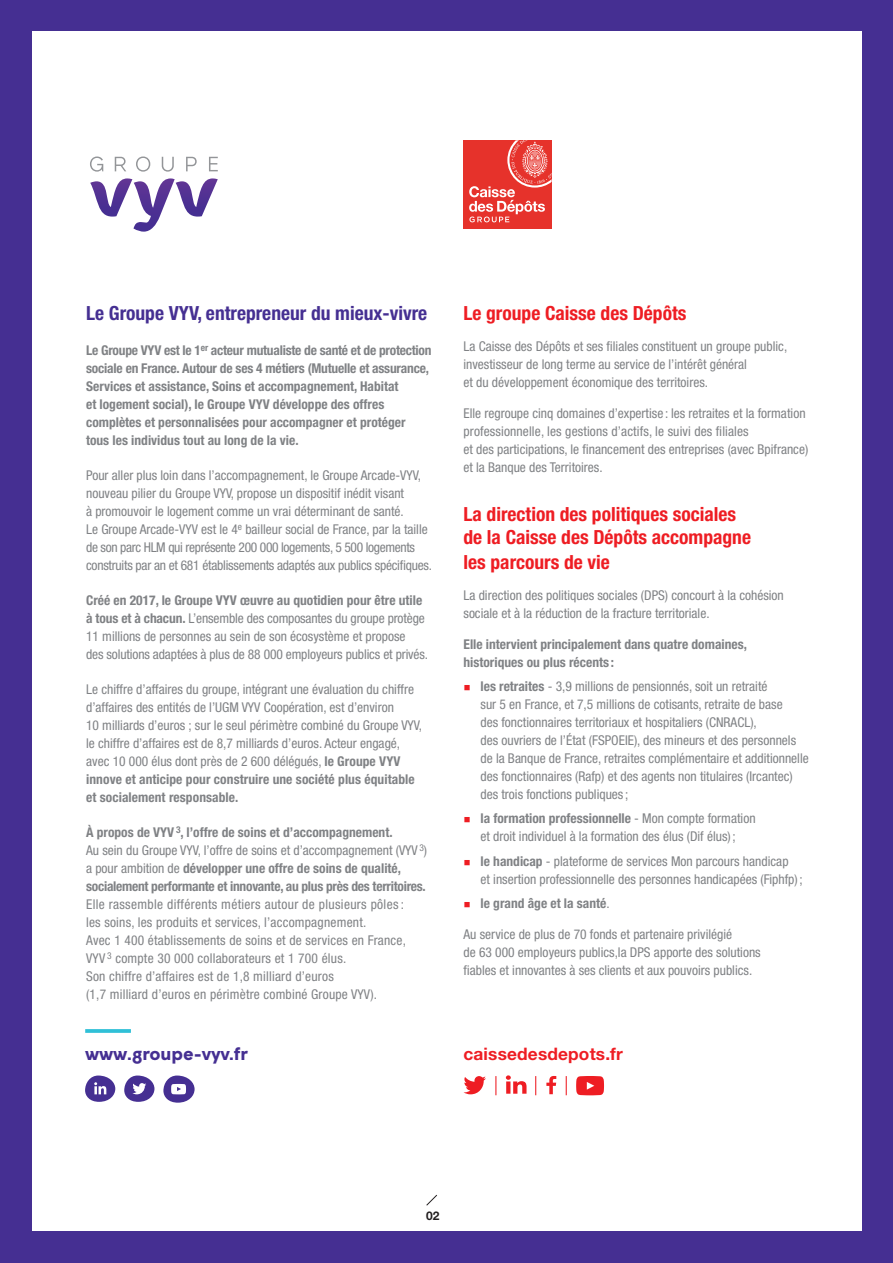
<style>
.page{position:relative;width:893px;height:1263px;background:#452f92}
.page>*{position:absolute;margin:0;border:0;box-sizing:border-box;transform-origin:0 0}
.t1{font:700 condensed 19.5px/23.4px "Helvetica Neue LT Std";color:#ee1d23}
.t2{font:700 condensed 19.5px "Helvetica Neue LT Std";color:#452f92}
.t3{font:700 18px "Wigrum";letter-spacing:-.005em;color:#452f92}
.t4{font:700 17.25px "Helvetica Neue LT Std";letter-spacing:.01em;color:#ee1d23}
.t5{font:condensed 13.5px/18px "Helvetica Neue LT Std";color:#808285}
.t6{font:700 condensed 13.5px/18px "Helvetica Neue LT Std";color:#808285}
.t7{font:700 12px "Helvetica Neue LT Std";color:#231f20}
.s1{font-weight:700}
.s2{font-weight:400}
.s3{font-family:"Wigrum";font-weight:500;font-stretch:normal;color:#ee1d23}
</style>
<div class="page">
<div style="left:32px;top:32px;width:829px;height:1199px;background:#fff"></div>
<svg style="left:90px;top:156px;width:13px;height:16px"></svg>
<svg style="left:115px;top:157px;width:11px;height:14px"></svg>
<svg style="left:136px;top:156px;width:14px;height:16px"></svg>
<svg style="left:162px;top:157px;width:12px;height:15px"></svg>
<svg style="left:186px;top:157px;width:11px;height:14px"></svg>
<svg style="left:209px;top:157px;width:9px;height:14px"></svg>
<svg style="left:90px;top:178px;width:128px;height:54px"></svg>
<svg style="left:85px;top:1075px;width:30px;height:27px"></svg>
<svg style="left:124px;top:1075px;width:30px;height:27px"></svg>
<svg style="left:163px;top:1075px;width:32px;height:28px"></svg>
<div style="left:463px;top:140px;width:89px;height:89px;background:#e6322b"></div>
<svg style="left:469px;top:140px;width:83px;height:82px"></svg>
<svg style="left:546px;top:1076px;width:10px;height:18px"></svg>
<svg style="left:576px;top:1076px;width:28px;height:19px"></svg>
<svg style="left:506px;top:1075px;width:20px;height:19px"></svg>
<svg style="left:463px;top:1076px;width:23px;height:18px"></svg>
<svg style="left:495px;top:1076px;width:1px;height:19px"></svg>
<svg style="left:535px;top:1076px;width:1px;height:19px"></svg>
<svg style="left:566px;top:1076px;width:1px;height:19px"></svg>
<svg style="left:85px;top:1029px;width:46px;height:4px"></svg>
<svg style="left:426px;top:1194px;width:11px;height:12px"></svg>
<h1 class="t2" style="left:86px;top:301px;width:343px">Le Groupe VYV, entrepreneur du mieux-vivre</h1>
<p class="t6" style="left:86px;top:341px;width:347px">Le Groupe VYV est le 1<sup>er</sup> acteur mutualiste de santé et de protection sociale en France. Autour de ses 4 métiers (Mutuelle et assurance, Services et assistance, Soins et accompagnement, Habitat<br>et logement social), le Groupe VYV développe des offres complètes et personnalisées pour accompagner et protéger tous les individus tout au long de la vie.</p>
<p class="t5" style="left:86px;top:466px;width:347px">Pour aller plus loin dans l’accompagnement, le Groupe Arcade-VYV, nouveau pilier du Groupe VYV, propose un dispositif inédit visant<br>à promouvoir le logement comme un vrai déterminant de santé.<br>Le Groupe Arcade-VYV est le 4<sup>e</sup> bailleur social de France, par la taille de son parc HLM qui représente 200 000 logements, 5 500 logements construits par an et 681 établissements adaptés aux publics spécifiques.</p>
<p class="t5" style="left:86px;top:591px;width:343px"><span class="s1">Créé en 2017, le Groupe VYV œuvre au quotidien pour être utile à tous et à chacun.</span> L’ensemble des composantes du groupe protège 11 millions de personnes au sein de son écosystème et propose<br>des solutions adaptées à plus de 88 000 employeurs publics et privés.</p>
<p class="t5" style="left:86px;top:680px;width:337px">Le chiffre d’affaires du groupe, intégrant une évaluation du chiffre d’affaires des entités de l’UGM VYV Coopération, est d’environ<br>10 milliards d’euros ; sur le seul périmètre combiné du Groupe VYV, le chiffre d’affaires est de 8,7 milliards d’euros. Acteur engagé, avec 10 000 élus dont près de 2 600 délégués, <span class="s1">le Groupe VYV innove et anticipe pour construire une société plus équitable et socialement responsable.</span></p>
<p class="t6" style="left:86px;top:823px;width:343px">À propos de VYV <sup>3</sup>, l’offre de soins et d’accompagnement.<br><span class="s2">Au sein du Groupe VYV, l’offre de soins et d’accompagnement (VYV</span> <sup>3</sup><span class="s2">) a pour ambition de</span> développer une offre de soins de qualité, socialement performante et innovante, au plus près des territoires.</p>
<p class="t5" style="left:86px;top:895px;width:321px">Elle rassemble différents métiers autour de plusieurs pôles : les soins, les produits et services, l’accompagnement.<br>Avec 1 400 établissements de soins et de services en France, VYV <sup>3</sup> compte 30 000 collaborateurs et 1 700 élus.<br>Son chiffre d’affaires est de 1,8 milliard d’euros<br>(1,7 milliard d’euros en périmètre combiné Groupe VYV).</p>
<h1 class="t1" style="left:463px;top:301px;width:224px">Le groupe Caisse des Dépôts</h1>
<p class="t5" style="left:463px;top:337px;width:325px">La Caisse des Dépôts et ses filiales constituent un groupe public, investisseur de long terme au service de l’intérêt général<br>et du développement économique des territoires.</p>
<p class="t5" style="left:463px;top:404px;width:346px">Elle regroupe cinq domaines d’expertise : les retraites et la formation professionnelle, les gestions d’actifs, le suivi des filiales<br>et des participations, le financement des entreprises (avec Bpifrance) et la Banque des Territoires.</p>
<h1 class="t1" style="left:463px;top:502px;width:289px">La direction des politiques sociales de la Caisse des Dépôts accompagne</h1>
<h1 class="t1" style="left:463px;top:550px;width:148px">les parcours de vie</h1>
<p class="t5" style="left:463px;top:586px;width:322px">La direction des politiques sociales (DPS) concourt à la cohésion sociale et à la réduction de la fracture territoriale.</p>
<p class="t6" style="left:463px;top:635px;width:285px">Elle intervient principalement dans quatre domaines, historiques ou plus récents :</p>
<p class="t5" style="left:480px;top:677px;width:330px;text-indent:-17px"><span class="s3">■</span> <span class="s1">les retraites</span> - 3,9 millions de pensionnés, soit un retraité<br>sur 5 en France, et 7,5 millions de cotisants, retraite de base<br>des fonctionnaires territoriaux et hospitaliers (CNRACL),<br>des ouvriers de l’État (FSPOEIE), des mineurs et des personnels de la Banque de France, retraites complémentaire et additionnelle des fonctionnaires (Rafp) et des agents non titulaires (Ircantec) des trois fonctions publiques ;</p>
<p class="t5" style="left:463px;top:809px;width:294px;text-align:center"><span class="s3">■</span> <span class="s1">la formation professionnelle</span> - Mon compte formation et droit individuel à la formation des élus (Dif élus) ;</p>
<p class="t5" style="left:480px;top:852px;width:324px;text-indent:-17px"><span class="s3">■</span> <span class="s1">le handicap</span> - plateforme de services Mon parcours handicap<br>et insertion professionnelle des personnes handicapées (Fiphfp) ;</p>
<p class="t6" style="left:463px;top:894px;width:148px"><span class="s3">■</span> le grand âge et la santé<span class="s2">.</span></p>
<p class="t5" style="left:463px;top:925px;width:299px">Au service de plus de 70 fonds et partenaire privilégié<br>de 63 000 employeurs publics,la DPS apporte des solutions fiables et innovantes à ses clients et aux pouvoirs publics.</p>
<h2 class="t3" style="left:85px;top:1040px;width:165px">www.groupe-vyv.fr</h2>
<p class="t4" style="left:463px;top:1043px;width:161px">caissedesdepots.fr</p>
<p class="t7" style="left:426px;top:1208px;width:15px">02</p>
</div>
